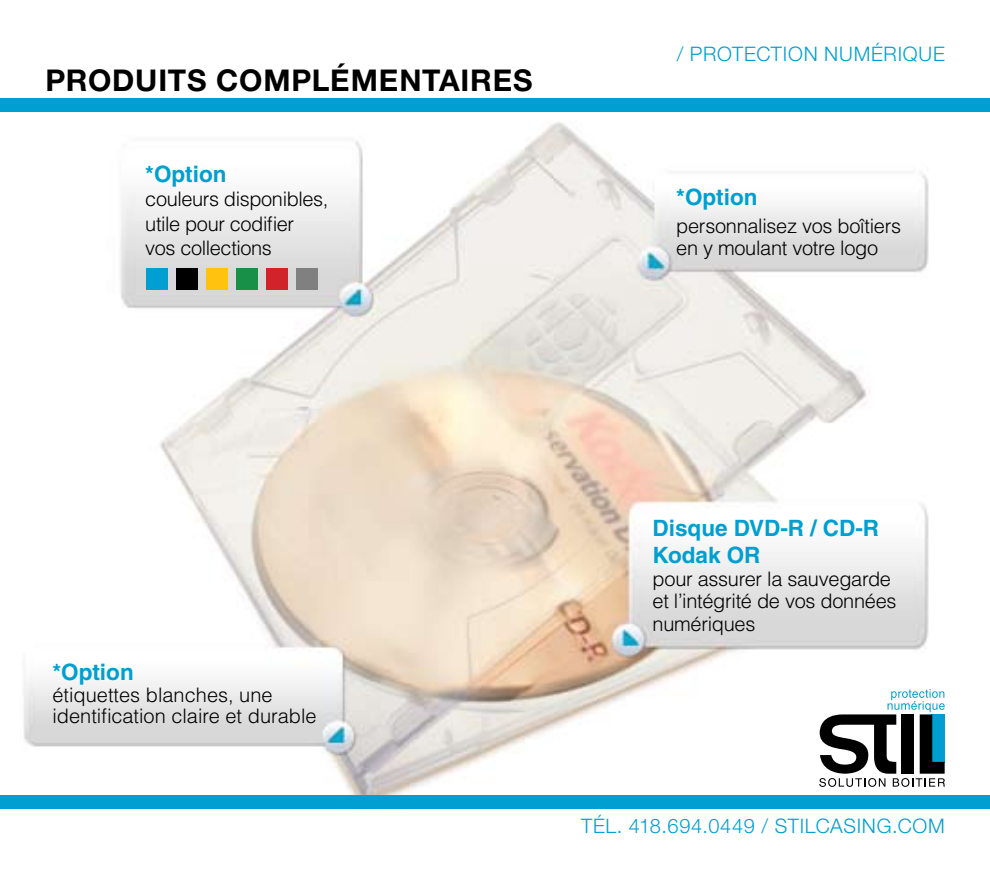
<style>
.page{position:relative;width:990px;height:878px;background:#fff}
.page>*{position:absolute;margin:0;border:0;box-sizing:border-box;transform-origin:0 0}
.t1{font:700 30px "Helvetica Neue";letter-spacing:.03em;color:#000}
.t2{font:700 22.5px/27px "Helvetica";color:#009fd1}
.t3{font:300 20px/22.5px "Helvetica";letter-spacing:-.015em;color:#000}
.t4{font:300 20px "Helvetica Neue";letter-spacing:.035em;color:#009fd1}
</style>
<div class="page">
<img style="left:0;top:122px;width:990px;height:687px">
<div style="left:0;top:98px;width:990px;height:14px;background:#009fd1"></div>
<div style="left:0;top:795px;width:990px;height:13px;background:#009fd1"></div>
<div style="left:146px;top:268px;width:21px;height:21px;background:#009fd1"></div>
<div style="left:176px;top:268px;width:21px;height:21px;background:#000"></div>
<div style="left:206px;top:268px;width:21px;height:21px;background:#ffc20e"></div>
<div style="left:236px;top:268px;width:21px;height:21px;background:#199048"></div>
<div style="left:266px;top:268px;width:21px;height:21px;background:#d2232a"></div>
<div style="left:296px;top:268px;width:21px;height:21px;background:#808080"></div>
<svg style="left:819px;top:689px;width:126px;height:97px"></svg>
<h1 class="t1" style="left:45px;top:61px;width:489px">PRODUITS COMPLÉMENTAIRES</h1>
<p class="t4" style="left:677px;top:41px;width:270px">/ PROTECTION NUMÉRIQUE</p>
<p class="t2" style="left:145px;top:161px;width:83px">*Option</p>
<p class="t3" style="left:145px;top:187px;width:185px;line-height:24px">couleurs disponibles, utile pour codifier vos collections</p>
<p class="t2" style="left:676px;top:183px;width:83px">*Option</p>
<p class="t3" style="left:676px;top:214px;width:226px">personnalisez vos boîtiers en y moulant votre logo</p>
<p class="t2" style="left:52px;top:658px;width:83px">*Option</p>
<p class="t3" style="left:52px;top:683px;width:266px;line-height:21.2px">étiquettes blanches, une identification claire et durable</p>
<p class="t2" style="left:653px;top:514px;width:228px">Disque dvd-r / cd-r<br>Kodak OR</p>
<p class="t3" style="left:653px;top:567px;width:245px">pour assurer la sauvegarde et l’intégrité de vos données numériques</p>
<p class="t4" style="left:581px;top:813px;width:365px">TÉL. 418.694.0449 / STILCASING.COM</p>
</div>
